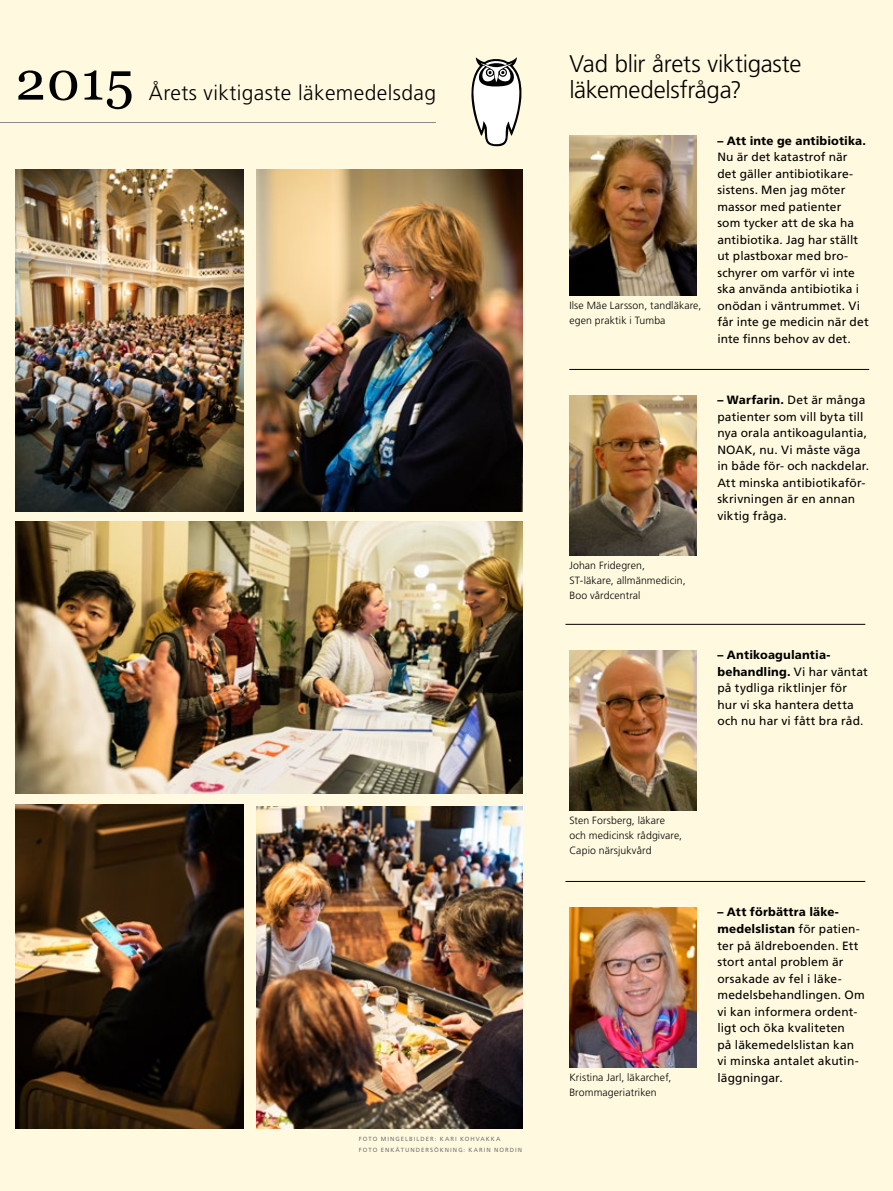
<style>
.page{position:relative;width:893px;height:1191px;background:#fffadf}
.page>*{position:absolute;margin:0;border:0;box-sizing:border-box;transform-origin:0 0}
.t1{font:54px "Georgia";color:#000}
.t2{font:300 24px/25.5px "Frutiger SLLOTF";letter-spacing:-.01em;color:#000}
.t3{font:300 21px "Frutiger SLLOTF";letter-spacing:.02em;color:#000}
.t4{font:12px/16.5px "Frutiger SLLOTF";letter-spacing:.01em;color:#000}
.t5{font:800 12px "Frutiger SLLOTF";letter-spacing:.01em;color:#000}
.t6{font:300 10.5px/15px "Frutiger SLLOTF";letter-spacing:.01em;color:#000}
.t7{font:6px "Frutiger SLLOTF";letter-spacing:.17em;color:#707172}
.s1{font-weight:800}
</style>
<div class="page">
<img style="left:16px;top:804px;width:227px;height:324px">
<img style="left:569px;top:135px;width:127px;height:161px">
<img style="left:569px;top:395px;width:127px;height:160px">
<img style="left:569px;top:650px;width:127px;height:160px">
<img style="left:569px;top:907px;width:127px;height:160px">
<hr style="left:569px;top:369px;width:300px;height:1px;background:#000">
<hr style="left:565px;top:624px;width:300px;height:1px;background:#000">
<hr style="left:565px;top:881px;width:300px;height:1px;background:#000">
<img style="left:256px;top:806px;width:266px;height:322px">
<img style="left:257px;top:169px;width:265px;height:342px">
<img style="left:15px;top:522px;width:507px;height:272px">
<img style="left:16px;top:169px;width:227px;height:342px">
<hr style="left:0;top:122px;width:436px;height:1px;background:#87888a">
<svg style="left:471px;top:57px;width:51px;height:90px"></svg>
<h1 class="t1" style="left:16px;top:48px;width:120px">2015</h1>
<h3 class="t3" style="left:149px;top:80px;width:289px">Årets viktigaste läkemedelsdag</h3>
<p class="t7" style="left:359px;top:1135px;width:42px">Foto m ingelb</p>
<p class="t7" style="left:414px;top:1135px;width:88px">il de r: Kari Koh vakk a</p>
<p class="t7" style="left:359px;top:1146px;width:165px">Foto e nk ätunde rsök ning : Karin N ordin</p>
<h2 class="t2" style="left:569px;top:51px;width:234px">Vad blir årets viktigaste läkemedelsfråga?</h2>
<p class="t5" style="left:717px;top:133px;width:150px">– Att inte ge antibiotika.</p>
<p class="t4" style="left:717px;top:148px;width:153px">N u är det katastrof när det gäller antibiotikare&shy;sistens. Men jag möter massor med patienter<br>som tycker att de ska ha antibiotika. Jag har ställt ut plastboxar med bro&shy;schyrer om varför vi inte ska använda antibiotika i onödan i väntrummet. Vi får inte ge medicin när det inte finns behov av det.</p>
<p class="t6" style="left:569px;top:298px;width:134px">Ilse Mäe Larsson, tandläkare, egen praktik i Tumba</p>
<p class="t6" style="left:569px;top:558px;width:118px">Johan Fridegren,<br>ST-läkare, allmänmedicin,<br>Boo vårdcentral</p>
<p class="t4" style="left:717px;top:391px;width:151px"><span class="s1">– Warfarin.</span> Det är många patienter som vill byta till nya orala antikoagulantia,<br>NOA</p>
<p class="t4" style="left:717px;top:441px;width:153px;text-indent:27px">K, nu. Vi måste väga in både för- och nackdelar.<br>Att minska antibiotikaför&shy;skrivningen är en annan viktig fråga.</p>
<p class="t4" style="left:717px;top:647px;width:152px"><span class="s1">– Antikoagulantia&shy;behandling.</span> Vi har väntat på tydliga riktlinjer för hur vi ska hantera detta och nu har vi fått bra råd.</p>
<p class="t6" style="left:569px;top:813px;width:114px">Sten Forsberg, läkare och medicinsk rådgivare,<br>Capio närsjukvård</p>
<p class="t6" style="left:569px;top:1070px;width:104px">Kristina Jarl, läkarchef,<br>Brommageriatriken</p>
<p class="t4" style="left:717px;top:904px;width:149px"><span class="s1">– Att förbättra läke&shy;medelslistan</span> för patien&shy;ter på äldreboenden. Ett stort antal problem är orsakade av fel i läke&shy;medelsbehandlingen. Om vi kan informera ordent&shy;ligt och öka kvaliteten<br>på läkemedelslistan kan vi minska antalet akutin&shy;läggningar.</p>
</div>
